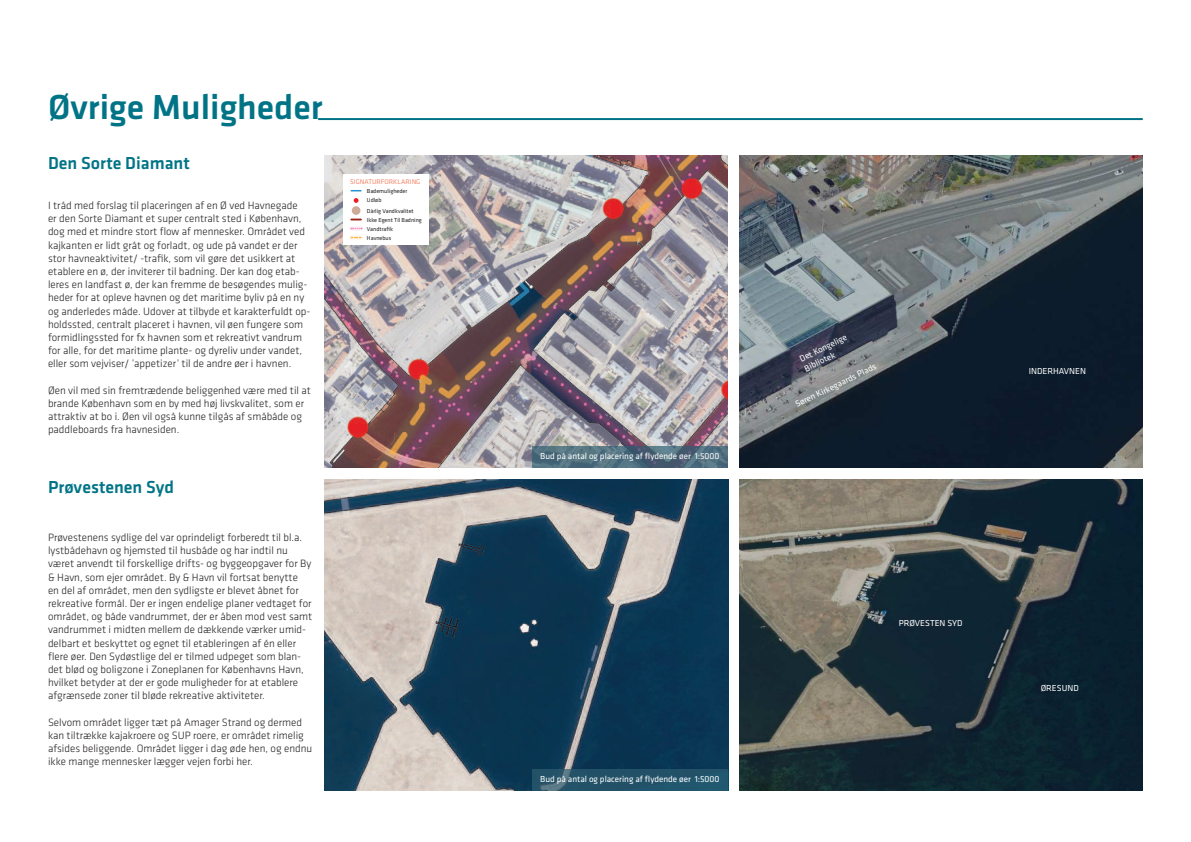
<style>
.page{position:relative;width:1191px;height:842px;background:#fff}
.page>*{position:absolute;margin:0;border:0;box-sizing:border-box;transform-origin:0 0}
.t1{font:500 36px "Klavika";color:#007486}
.t2{font:500 18px "Klavika";color:#007486}
.t3{font:300 11px/13.2px "Klavika Basic";color:#231f20}
.t4{font:9px/10.8px "Klavika";color:#fff}
.t5{font:7px "Klavika";color:#f48465}
.t6{font:6px/9px "Klavika";color:#231f20}
</style>
<div class="page">
<img style="left:325px;top:479px;width:403px;height:312px">
<img style="left:739px;top:479px;width:403px;height:312px">
<img style="left:739px;top:156px;width:403px;height:312px">
<img style="left:325px;top:156px;width:403px;height:312px">
<div style="left:343px;top:174px;width:85px;height:71px;background:#fff"></div>
<svg style="left:351px;top:227px;width:11px;height:3px"></svg>
<div style="left:352px;top:206px;width:8px;height:9px;background:#cdab97;border-radius:50%"></div>
<svg style="left:354px;top:198px;width:4px;height:5px"></svg>
<svg style="left:351px;top:236px;width:10px;height:3px"></svg>
<hr style="left:318px;top:118px;width:824px;height:2px;background:#007486">
<svg style="left:532px;top:770px;width:196px;height:21px;background:#25556b"></svg>
<svg style="left:532px;top:446px;width:196px;height:22px;background:#4f6d7d"></svg>
<h1 class="t1" style="left:48px;top:93px;width:276px">Øvrige Muligheder</h1>
<h2 class="t2" style="left:48px;top:156px;width:143px">Den Sorte Diamant</h2>
<p class="t3" style="left:48px;top:199px;width:264px">I tråd med forslag til placeringen af en Ø ved Havnegade<br>er den Sorte Diamant et super centralt sted i København, dog med et mindre stort flow af mennesker. Området ved kajkanten er lidt gråt og forladt, og ude på vandet er der stor havneaktivitet/ -trafik, som vil gøre det usikkert at etablere en ø, der inviterer til badning. Der kan dog etab&shy;leres en landfast ø, der kan fremme de besøgendes mulig&shy;heder for at opleve havnen og det maritime byliv på en ny og anderledes måde. Udover at tilbyde et karakterfuldt op&shy;holdssted, centralt placeret i havnen, vil øen fungere som formidlingssted for fx havnen som et rekreativt vandrum for alle, for det maritime plante- og dyreliv under vandet, eller som vejviser/ ’appetizer’ til de andre øer i havnen.</p>
<p class="t3" style="left:48px;top:384px;width:264px">Øen vil med sin fremtrædende beliggenhed være med til at brande København som en by med høj livskvalitet, som er attraktiv at bo i. Øen vil også kunne tilgås af småbåde og paddleboards fra havnesiden.</p>
<h2 class="t2" style="left:48px;top:479px;width:127px">Prøvestenen Syd</h2>
<p class="t3" style="left:48px;top:531px;width:266px">Prøvestenens sydlige del var oprindeligt forberedt til bl.a. lystbådehavn og hjemsted til husbåde og har indtil nu været anvendt til forskellige drifts- og byggeopgaver for By &amp; Havn, som ejer området. By &amp; Havn vil fortsat benytte<br>en del af området, men den sydligste er blevet åbnet for rekreative formål. Der er ingen endelige planer vedtaget for området, og både vandrummet, der er åben mod vest samt vandrummet i midten mellem de dækkende værker umid&shy;delbart et beskyttet og egnet til etableringen af én eller flere øer. Den Sydøstlige del er tilmed udpeget som blan&shy;det blød og boligzone i Zoneplanen for Københavns Havn, hvilket betyder at der er gode muligheder for at etablere afgrænsede zoner til bløde rekreative aktiviteter.</p>
<p class="t3" style="left:48px;top:716px;width:266px">Selvom området ligger tæt på Amager Strand og dermed kan tiltrække kajakroere og SUP roere, er området rimelig afsides beliggende. Området ligger i dag øde hen, og endnu ikke mange mennesker lægger vejen forbi her.</p>
<p class="t5" style="left:350px;top:178px;width:72px">SIGNATURFORKLARING</p>
<p class="t6" style="left:367px;top:187px;width:42px">Bademuligheder<br>Udløb</p>
<p class="t6" style="left:367px;top:207px;width:56px">Dårlig Vandkvalitet<br>Ikke Egent Til Badning<br>Vandtrafik<br>Havnebus</p>
<p class="t4" style="left:540px;top:451px;width:181px">Bud på antal og placering af flydende øer 1:5000</p>
<p class="t4" style="left:540px;top:774px;width:181px">Bud på antal og placering af flydende øer 1:5000</p>
<p class="t4" style="left:798px;top:354px;width:53px;rotate:-26deg">Det Kongelige<br>Bibliotek</p>
<p class="t4" style="left:793px;top:400px;width:91px;rotate:-26deg">Søren Kirkegaards Plads</p>
<p class="t4" style="left:1028px;top:365px;width:59px">INDERHAVNEN</p>
<p class="t4" style="left:899px;top:617px;width:65px">PRØVESTEN SYD</p>
<p class="t4" style="left:1040px;top:683px;width:40px">ØRESUND</p>
</div>
